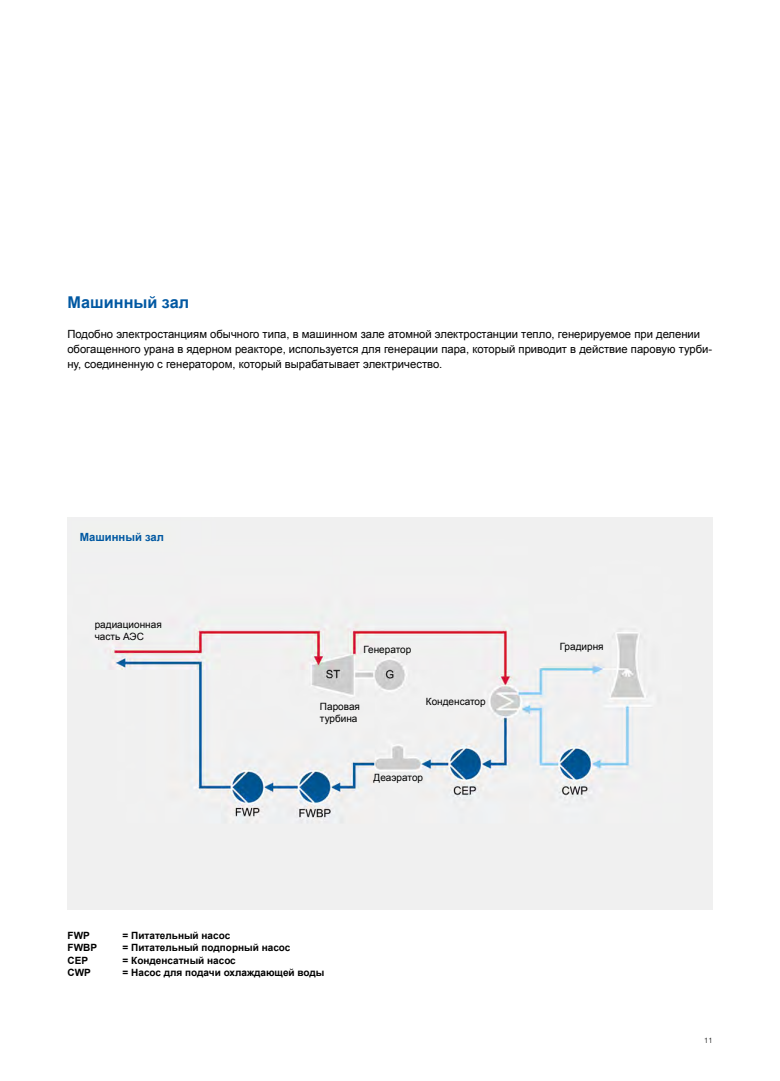
<style>
.page{position:relative;width:780px;height:1081px;background:#fff}
.page>*{position:absolute;margin:0;border:0;box-sizing:border-box;transform-origin:0 0}
.Title-2{font:700 16.25px "Arial";color:#0058a2}
.Body_text{font:11.25px/15px "Arial";color:#000}
.Body_text-2{font:700 11.25px "Arial";color:#0058a2}
.t1{font:700 10px "Arial";color:#000}
.t2{font:10px/12.5px "Arial";color:#000}
.t3{font:300 7.5px "Helvetica Neue LT Com";color:#000}
</style>
<div class="page">
<div style="left:67px;top:517px;width:645px;height:392px;background:#f0f0f0"></div>
<p class="Title-2" style="left:67px;top:292px;width:123px">Машинный зал</p>
<p class="Body_text" style="left:67px;top:327px;width:646px">Подобно электростанциям обычного типа, в машинном зале атомной электростанции тепло, генерируемое при делении обогащенного урана в ядерном реакторе, используется для генерации пара, который приводит в действие паровую турби&shy;ну, соединенную с генератором, который вырабатывает электричество.</p>
<p class="Body_text-2" style="left:80px;top:530px;width:86px">Машинный зал</p>
<p class="t2" style="left:95px;top:618px;width:68px">радиационная часть АЭС</p>
<p class="t2" style="left:363px;top:643px;width:49px">Генератор</p>
<p class="t2" style="left:559px;top:640px;width:45px">Градирня</p>
<p class="t2" style="left:320px;top:700px;width:42px">Паровая турбина</p>
<p class="t2" style="left:426px;top:695px;width:61px">Конденсатор</p>
<p class="t2" style="left:373px;top:771px;width:51px">Деаэратор</p>
<p class="t1" style="left:68px;top:928px;width:24px">FWP</p>
<p class="t1" style="left:123px;top:928px;width:109px">= Питательный насос</p>
<p class="t1" style="left:68px;top:941px;width:31px">FWBP</p>
<p class="t1" style="left:123px;top:941px;width:169px">= Питательный подпорный насос</p>
<p class="t1" style="left:68px;top:953px;width:22px">CEP</p>
<p class="t1" style="left:123px;top:953px;width:115px">= Конденсатный насос</p>
<p class="t1" style="left:68px;top:966px;width:25px">CWP</p>
<p class="t1" style="left:123px;top:966px;width:203px">= Насос для подачи охлаждающей воды</p>
<p class="t3" style="left:704px;top:1036px;width:10px">11</p>
</div>
